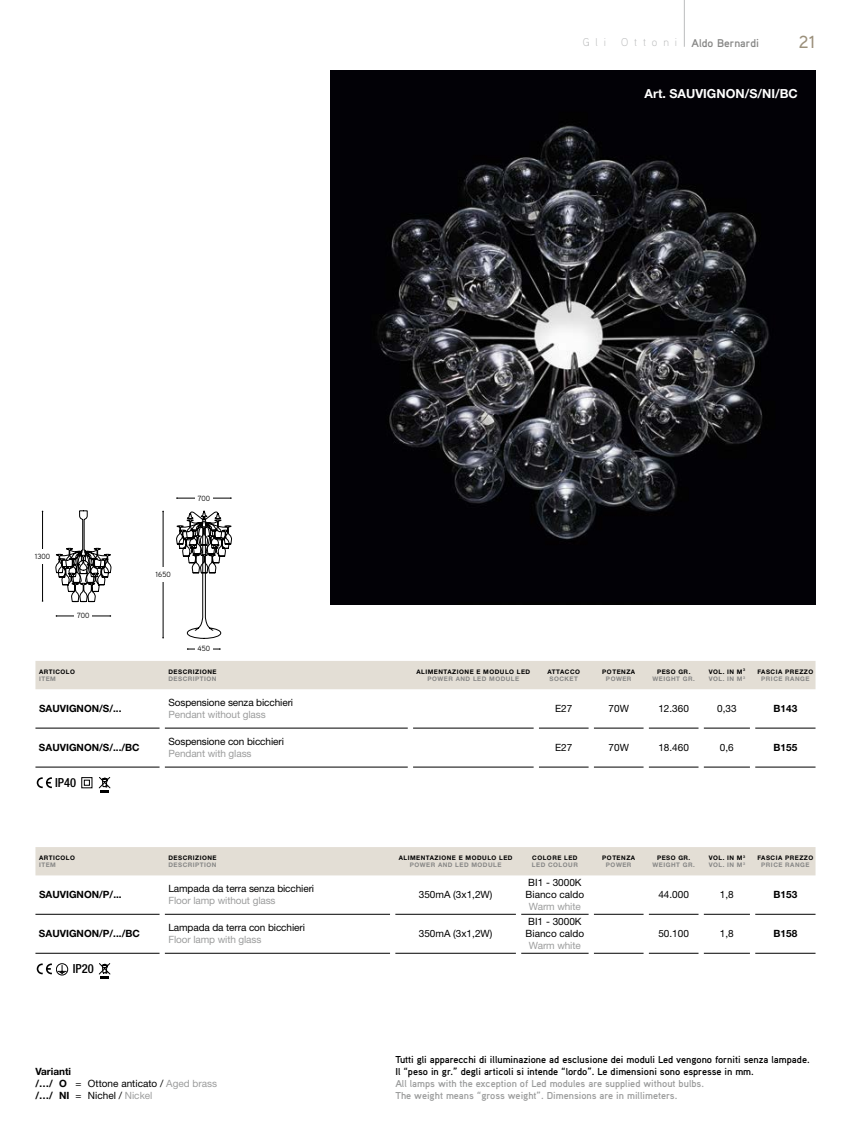
<style>
.page{position:relative;width:851px;height:1134px;background:#fff}
.page>*{position:absolute;margin:0;border:0;box-sizing:border-box;transform-origin:0 0}
.t1{font:500 17.5px "Aaux Pro";color:#9b907b}
.t2{font:700 12.5px "Helvetica Neue LT Std";color:#fff}
.t3{font:500 condensed 12.5px "Helvetica Neue LT Std";color:#000}
.t4{font:700 11.25px "Aaux Pro";color:#878786}
.t5{font:300 11.25px "Aaux Pro";letter-spacing:.525em;color:#bbbcbd}
.t6{font:10px/12px "Helvetica Neue LT Std";color:#000}
.t7{font:700 10px/12px "Aaux Pro";color:#000}
.t8{font:700 10px/12px "Aaux Pro";color:#9c9d9d}
.t9{font:10px "Helvetica Neue LT Std";letter-spacing:-.01em;color:#9c9d9d}
.t10{font:700 10px "Helvetica Neue LT Std";color:#000}
.t11{font:7.5px "Aaux Pro";color:#000}
.t12{font:700 6.25px/7.5px "Helvetica Neue LT Std";letter-spacing:.08em;color:#000}
.t13{font:700 6.25px "Helvetica Neue LT Std";letter-spacing:.08em;color:#878786}
.s1{font-weight:700}
.s2{color:#9c9d9d}
.s3{color:#878786}
</style>
<div class="page">
<svg style="left:176px;top:510px;width:56px;height:129px"></svg>
<svg style="left:55px;top:510px;width:56px;height:92px"></svg>
<hr style="left:56px;top:616px;width:54px;height:1px;background:#000">
<div style="left:74px;top:611px;width:18px;height:10px;background:#fff"></div>
<hr style="left:177px;top:498px;width:54px;height:1px;background:#000">
<div style="left:195px;top:493px;width:18px;height:10px;background:#fff"></div>
<hr style="left:188px;top:649px;width:32px;height:1px;background:#000">
<div style="left:195px;top:644px;width:18px;height:10px;background:#fff"></div>
<hr style="left:42px;top:511px;width:1px;height:90px;background:#000">
<div style="left:34px;top:549px;width:17px;height:14px;background:#fff"></div>
<hr style="left:163px;top:511px;width:1px;height:127px;background:#000">
<div style="left:154px;top:567px;width:18px;height:15px;background:#fff"></div>
<div style="left:35px;top:661px;width:780px;height:28px;background:#e3ded5"></div>
<hr style="left:35px;top:728px;width:124px;height:1px;background:#000">
<hr style="left:35px;top:767px;width:124px;height:1px;background:#000">
<hr style="left:165px;top:728px;width:242px;height:1px;background:#000">
<hr style="left:413px;top:728px;width:120px;height:1px;background:#000">
<hr style="left:539px;top:728px;width:49px;height:1px;background:#000">
<hr style="left:594px;top:728px;width:49px;height:1px;background:#000">
<hr style="left:648px;top:728px;width:50px;height:1px;background:#000">
<hr style="left:165px;top:767px;width:242px;height:1px;background:#000">
<hr style="left:413px;top:767px;width:120px;height:1px;background:#000">
<hr style="left:539px;top:767px;width:49px;height:1px;background:#000">
<hr style="left:594px;top:767px;width:49px;height:1px;background:#000">
<hr style="left:648px;top:767px;width:50px;height:1px;background:#000">
<hr style="left:703px;top:728px;width:46px;height:1px;background:#000">
<hr style="left:703px;top:767px;width:46px;height:1px;background:#000">
<hr style="left:755px;top:728px;width:60px;height:1px;background:#000">
<hr style="left:755px;top:767px;width:60px;height:1px;background:#000">
<svg style="left:37px;top:777px;width:15px;height:11px"></svg>
<svg style="left:81px;top:777px;width:11px;height:11px"></svg>
<svg style="left:99px;top:777px;width:11px;height:16px"></svg>
<div style="left:35px;top:847px;width:780px;height:28px;background:#e3ded5"></div>
<hr style="left:35px;top:914px;width:124px;height:1px;background:#000">
<hr style="left:35px;top:953px;width:124px;height:1px;background:#000">
<hr style="left:165px;top:914px;width:225px;height:1px;background:#000">
<hr style="left:395px;top:914px;width:121px;height:1px;background:#000">
<hr style="left:521px;top:914px;width:67px;height:1px;background:#000">
<hr style="left:594px;top:914px;width:49px;height:1px;background:#000">
<hr style="left:648px;top:914px;width:50px;height:1px;background:#000">
<hr style="left:165px;top:953px;width:225px;height:1px;background:#000">
<hr style="left:395px;top:953px;width:121px;height:1px;background:#000">
<hr style="left:521px;top:953px;width:67px;height:1px;background:#000">
<hr style="left:594px;top:953px;width:49px;height:1px;background:#000">
<hr style="left:648px;top:953px;width:50px;height:1px;background:#000">
<hr style="left:703px;top:914px;width:46px;height:1px;background:#000">
<hr style="left:703px;top:953px;width:46px;height:1px;background:#000">
<hr style="left:755px;top:914px;width:60px;height:1px;background:#000">
<hr style="left:755px;top:953px;width:60px;height:1px;background:#000">
<svg style="left:37px;top:963px;width:30px;height:11px"></svg>
<div style="left:56px;top:963px;width:12px;height:12px;border:1px solid #000;border-radius:50%"></div>
<svg style="left:99px;top:963px;width:11px;height:16px"></svg>
<img style="left:330px;top:71px;width:485px;height:533px">
<hr style="left:684px;top:0;width:1px;height:47px;background:#bbbcbd">
<p class="t5" style="left:582px;top:35px;width:25px">Gli</p>
<p class="t5" style="left:621px;top:35px;width:57px">Ottoni</p>
<p class="t4" style="left:691px;top:35px;width:69px">Aldo Bernardi</p>
<h1 class="t1" style="left:798px;top:30px;width:18px">21</h1>
<p class="t2" style="left:644px;top:85px;width:155px">Art. SAUVIGNON/S/NI/BC</p>
<p class="t11" style="left:198px;top:493px;width:14px">700</p>
<p class="t11" style="left:35px;top:551px;width:17px">1300</p>
<p class="t11" style="left:77px;top:611px;width:14px">700</p>
<p class="t12" style="left:39px;top:667px;width:37px">ARTICOLO</p>
<p class="t13" style="left:39px;top:675px;width:18px">ITEM</p>
<p class="t10" style="left:39px;top:702px;width:84px">SAUVIGNON/S/...</p>
<p class="t10" style="left:39px;top:741px;width:102px">SAUVIGNON/S/.../BC</p>
<p class="t3" style="left:55px;top:775px;width:23px">IP40</p>
<p class="t11" style="left:155px;top:570px;width:17px">1650</p>
<p class="t11" style="left:197px;top:644px;width:14px">450</p>
<p class="t12" style="left:168px;top:667px;width:50px">DESCRIZIONE</p>
<p class="t13" style="left:168px;top:675px;width:50px">DESCRIPTION</p>
<p class="t6" style="left:168px;top:696px;width:126px">Sospensione senza bicchieri</p>
<p class="t9" style="left:168px;top:709px;width:99px">Pendant without glass</p>
<p class="t6" style="left:168px;top:735px;width:117px">Sospensione con bicchieri</p>
<p class="t9" style="left:168px;top:748px;width:85px">Pendant with glass</p>
<p class="t12" style="left:39px;top:854px;width:37px">ARTICOLO</p>
<p class="t13" style="left:39px;top:861px;width:18px">ITEM</p>
<p class="t12" style="left:168px;top:854px;width:50px">DESCRIZIONE</p>
<p class="t13" style="left:168px;top:861px;width:50px">DESCRIPTION</p>
<p class="t10" style="left:39px;top:889px;width:84px">SAUVIGNON/P/...</p>
<p class="t6" style="left:168px;top:883px;width:147px">Lampada da terra senza bicchieri</p>
<p class="t9" style="left:168px;top:895px;width:109px">Floor lamp without glass</p>
<p class="t10" style="left:39px;top:927px;width:102px">SAUVIGNON/P/.../BC</p>
<p class="t6" style="left:168px;top:922px;width:138px">Lampada da terra con bicchieri</p>
<p class="t9" style="left:168px;top:934px;width:94px">Floor lamp with glass</p>
<p class="t3" style="left:73px;top:961px;width:23px">IP20</p>
<p class="t6" style="left:35px;top:1065px;width:183px"><span class="s1">Varianti<br>/…/ O</span> = Ottone anticato / <span class="s2">Aged brass </span><span class="s1">/…/ NI</span> = Nichel / <span class="s2">Nickel</span></p>
<p class="t12" style="left:416px;top:667px;width:115px">ALIMENTAZIONE E MODULO LED</p>
<p class="t13" style="left:427px;top:675px;width:93px">POWER AND LED MODULE</p>
<p class="t12" style="left:547px;top:667px;width:34px">ATTACCO</p>
<p class="t13" style="left:549px;top:675px;width:30px">SOCKET</p>
<p class="t12" style="left:602px;top:667px;width:34px">POTENZA</p>
<p class="t13" style="left:606px;top:675px;width:27px">POWER</p>
<p class="t12" style="left:657px;top:667px;width:35px">PESO GR.</p>
<p class="t13" style="left:652px;top:675px;width:44px">WEIGHT GR.</p>
<p class="t12" style="left:708px;top:667px;width:38px">VOL. IN M<sup>3<br></sup><span class="s3">VOL. IN M</span><sup>3</sup></p>
<p class="t12" style="left:757px;top:667px;width:57px">FASCIA PREZZO</p>
<p class="t13" style="left:761px;top:675px;width:50px">PRICE RANGE</p>
<p class="t6" style="left:555px;top:702px;width:19px">E27</p>
<p class="t6" style="left:608px;top:702px;width:22px">70W</p>
<p class="t6" style="left:658px;top:702px;width:32px">12.360</p>
<p class="t6" style="left:717px;top:702px;width:21px">0,33</p>
<p class="t10" style="left:773px;top:702px;width:25px">B143</p>
<p class="t6" style="left:555px;top:741px;width:19px">E27</p>
<p class="t6" style="left:608px;top:741px;width:22px">70W</p>
<p class="t6" style="left:658px;top:741px;width:32px">18.460</p>
<p class="t6" style="left:719px;top:741px;width:15px">0,6</p>
<p class="t10" style="left:773px;top:741px;width:25px">B155</p>
<p class="t12" style="left:398px;top:854px;width:115px">ALIMENTAZIONE E MODULO LED</p>
<p class="t13" style="left:409px;top:861px;width:93px">POWER AND LED MODULE</p>
<p class="t12" style="left:532px;top:854px;width:47px">COLORE LED</p>
<p class="t13" style="left:532px;top:861px;width:47px">LED COLOUR</p>
<p class="t6" style="left:419px;top:889px;width:75px">350mA (3x1,2W)</p>
<p class="t6" style="left:525px;top:877px;width:60px">BI1 - 3000K<br>Bianco caldo</p>
<p class="t9" style="left:529px;top:901px;width:53px">Warm white</p>
<p class="t6" style="left:419px;top:928px;width:75px">350mA (3x1,2W)</p>
<p class="t6" style="left:525px;top:916px;width:60px">BI1 - 3000K<br>Bianco caldo</p>
<p class="t9" style="left:529px;top:940px;width:53px">Warm white</p>
<p class="t12" style="left:602px;top:854px;width:34px">POTENZA</p>
<p class="t13" style="left:606px;top:861px;width:27px">POWER</p>
<p class="t12" style="left:657px;top:854px;width:35px">PESO GR.</p>
<p class="t13" style="left:652px;top:861px;width:44px">WEIGHT GR.</p>
<p class="t12" style="left:708px;top:854px;width:38px">VOL. IN M<sup>3<br></sup><span class="s3">VOL. IN M</span><sup>3</sup></p>
<p class="t12" style="left:757px;top:854px;width:57px">FASCIA PREZZO</p>
<p class="t13" style="left:761px;top:861px;width:50px">PRICE RANGE</p>
<p class="t6" style="left:658px;top:889px;width:32px">44.000</p>
<p class="t6" style="left:719px;top:889px;width:15px">1,8</p>
<p class="t10" style="left:773px;top:889px;width:25px">B153</p>
<p class="t6" style="left:658px;top:928px;width:32px">50.100</p>
<p class="t6" style="left:719px;top:928px;width:15px">1,8</p>
<p class="t10" style="left:773px;top:927px;width:25px">B158</p>
<p class="t7" style="left:395px;top:1053px;width:416px">Tutti gli apparecchi di illuminazione ad esclusione dei moduli Led vengono forniti senza lampade.<br>Il “peso in gr.” degli articoli si intende “lordo”. Le dimensioni sono espresse in mm.</p>
<p class="t8" style="left:395px;top:1077px;width:310px">All lamps with the exception of Led modules are supplied without bulbs.<br>The weight means “gross weight”. Dimensions are in millimeters.</p>
</div>
